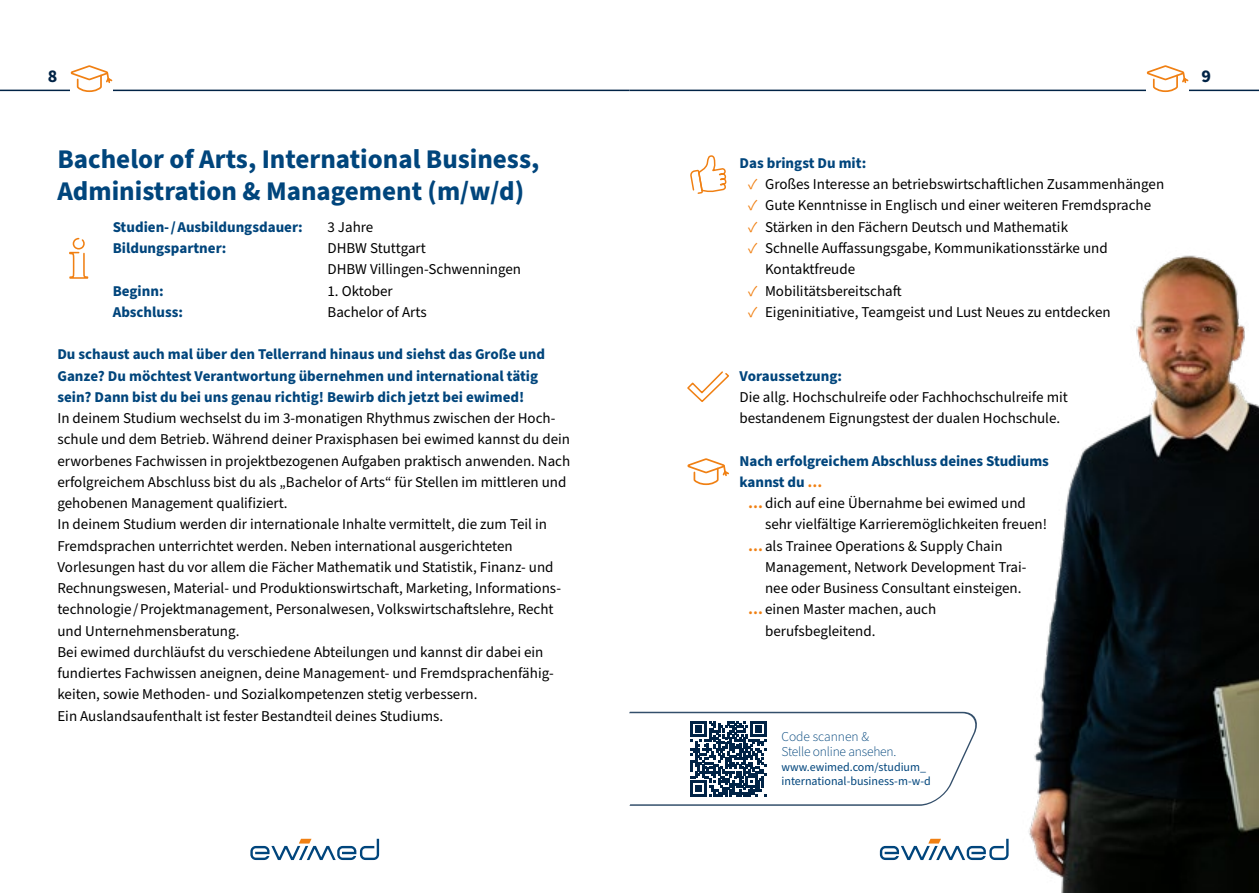
<style>
.page{position:relative;width:1259px;height:893px;background:#fff}
.page>*{position:absolute;margin:0;border:0;box-sizing:border-box;transform-origin:0 0}
.t1{font:700 27px/32.4px "Source Sans Pro";color:#00457c}
.t2{font:700 18px "Source Sans Pro";color:#002346}
.t3{font:15px/21.3px "Source Sans Pro";color:#000}
.t4{font:700 15px/21.3px "Source Sans Pro";color:#00457c}
.t5{font:300 13.5px/15px "Source Sans Pro";letter-spacing:-.015em;color:#00457c}
.t6{font:12px/14.4px "Source Sans Pro";color:#00457c}
.s1{color:#f08013}
.s2{font-weight:700;color:#f08013}
</style>
<div class="page">
<svg style="left:250px;top:839px;width:129px;height:21px"></svg>
<hr style="left:629px;top:90px;width:630px;height:1px;background:#002346">
<hr style="left:0;top:90px;width:629px;height:1px;background:#002346">
<svg style="left:1146px;top:65px;width:42px;height:27px"></svg>
<svg style="left:70px;top:65px;width:43px;height:27px"></svg>
<svg style="left:69px;top:238px;width:20px;height:41px"></svg>
<img style="left:879px;top:255px;width:380px;height:638px">
<svg style="left:690px;top:155px;width:37px;height:39px"></svg>
<svg style="left:687px;top:371px;width:42px;height:31px"></svg>
<svg style="left:687px;top:458px;width:42px;height:27px"></svg>
<svg style="left:629px;top:711px;width:357px;height:105px"></svg>
<p class="t2" style="left:48px;top:64px;width:11px">8</p>
<p class="t2" style="left:1201px;top:64px;width:11px">9</p>
<h1 class="t1" style="left:57px;top:143px;width:483px">Bachelor of Arts, International Business,<br>Administration &amp; Management (m/w/d)</h1>
<p class="t4" style="left:113px;top:216px;width:192px">Studien- / Ausbildungsdauer:</p>
<p class="t3" style="left:327px;top:217px;width:47px">3 Jahre</p>
<p class="t4" style="left:113px;top:238px;width:115px">Bildungspartner:</p>
<p class="t3" style="left:327px;top:238px;width:195px">DHBW Stuttgart<br>DHBW Villingen-Schwenningen</p>
<p class="t4" style="left:113px;top:280px;width:52px">Beginn:</p>
<p class="t3" style="left:327px;top:280px;width:67px">1. Oktober</p>
<p class="t4" style="left:113px;top:302px;width:72px">Abschluss:</p>
<p class="t3" style="left:327px;top:302px;width:101px">Bachelor of Arts</p>
<p class="t4" style="left:57px;top:344px;width:489px">Du schaust auch mal über den Tellerrand hinaus und siehst das Große und<br>Ganze? Du möchtest Verantwortung übernehmen und international tätig sein? Dann bist du bei uns genau richtig! Bewirb dich jetzt bei ewimed!</p>
<p class="t3" style="left:57px;top:408px;width:514px">In deinem Studium wechselst du im 3-monatigen Rhythmus zwischen der Hoch&shy;schule und dem Betrieb. Während deiner Praxisphasen bei ewimed kannst du dein erworbenes Fachwissen in projektbezogenen Aufgaben praktisch anwenden. Nach erfolgreichem Abschluss bist du als „Bachelor of Arts“ für Stellen im mittleren und gehobenen Management qualifiziert.<br>In deinem Studium werden dir internationale Inhalte vermittelt, die zum Teil in Fremdsprachen unterrichtet werden. Neben international ausgerichteten Vorlesungen hast du vor allem die Fächer Mathematik und Statistik, Finanz- und Rechnungswesen, Material- und Produktionswirtschaft, Marketing, Informations&shy;technologie / Projektmanagement, Personalwesen, Volkswirtschaftslehre, Recht und Unternehmensberatung.<br>Bei ewimed durchläufst du verschiedene Abteilungen und kannst dir dabei ein fundiertes Fachwissen aneignen, deine Management- und Fremdsprachenfähig&shy;keiten, sowie Methoden- und Sozialkompetenzen stetig verbessern.<br>Ein Auslandsaufenthalt ist fester Bestandteil deines Studiums.</p>
<p class="t4" style="left:739px;top:153px;width:128px">Das bringst Du mit:</p>
<p class="t3" style="left:748px;top:174px;width:418px"><span class="s1">✓</span> Großes Interesse an betriebswirtschaftlichen Zusammenhängen</p>
<p class="t3" style="left:748px;top:195px;width:405px"><span class="s1">✓</span> Gute Kenntnisse in Englisch und einer weiteren Fremdsprache</p>
<p class="t3" style="left:748px;top:217px;width:321px"><span class="s1">✓</span> Stärken in den Fächern Deutsch und Mathematik</p>
<p class="t3" style="left:765px;top:238px;width:344px;text-indent:-17px"><span class="s1">✓</span> Schnelle Auffassungsgabe, Kommunikationsstärke und<br>Kontaktfreude</p>
<p class="t3" style="left:748px;top:280px;width:155px"><span class="s1">✓</span> Mobilitätsbereitschaft</p>
<p class="t3" style="left:748px;top:302px;width:364px"><span class="s1">✓</span> Eigeninitiative, Teamgeist und Lust Neues zu entdecken</p>
<p class="t4" style="left:739px;top:365px;width:104px">Voraussetzung:</p>
<p class="t3" style="left:739px;top:387px;width:330px">Die allg. Hochschulreife oder Fachhochschulreife mit bestandenem Eignungstest der dualen Hochschule.</p>
<p class="t4" style="left:739px;top:450px;width:311px">Nach erfolgreichem Abschluss deines Studiums</p>
<p class="t4" style="left:739px;top:472px;width:84px">kannst du <span class="s1">…</span></p>
<p class="t3" style="left:748px;top:493px;width:279px"><span class="s2">…</span>dich auf eine Übernahme bei ewimed und</p>
<p class="t3" style="left:765px;top:514px;width:283px">sehr vielfältige Karrieremöglichkeiten freuen!</p>
<p class="t3" style="left:748px;top:535px;width:256px"><span class="s2">…</span>als Trainee Operations &amp; Supply Chain</p>
<p class="t3" style="left:765px;top:557px;width:263px">Management, Network Development Trai-</p>
<p class="t3" style="left:765px;top:578px;width:258px">nee oder Business Consultant einsteigen.</p>
<p class="t3" style="left:748px;top:599px;width:190px"><span class="s2">…</span>einen Master machen, auch</p>
<p class="t3" style="left:765px;top:620px;width:112px">berufsbegleitend.</p>
<p class="t5" style="left:781px;top:730px;width:116px">Code scannen &amp;<br>Stelle online ansehen.</p>
<p class="t6" style="left:781px;top:760px;width:151px">www.ewimed.com/studium_ international-business-m-w-d</p>
</div>
